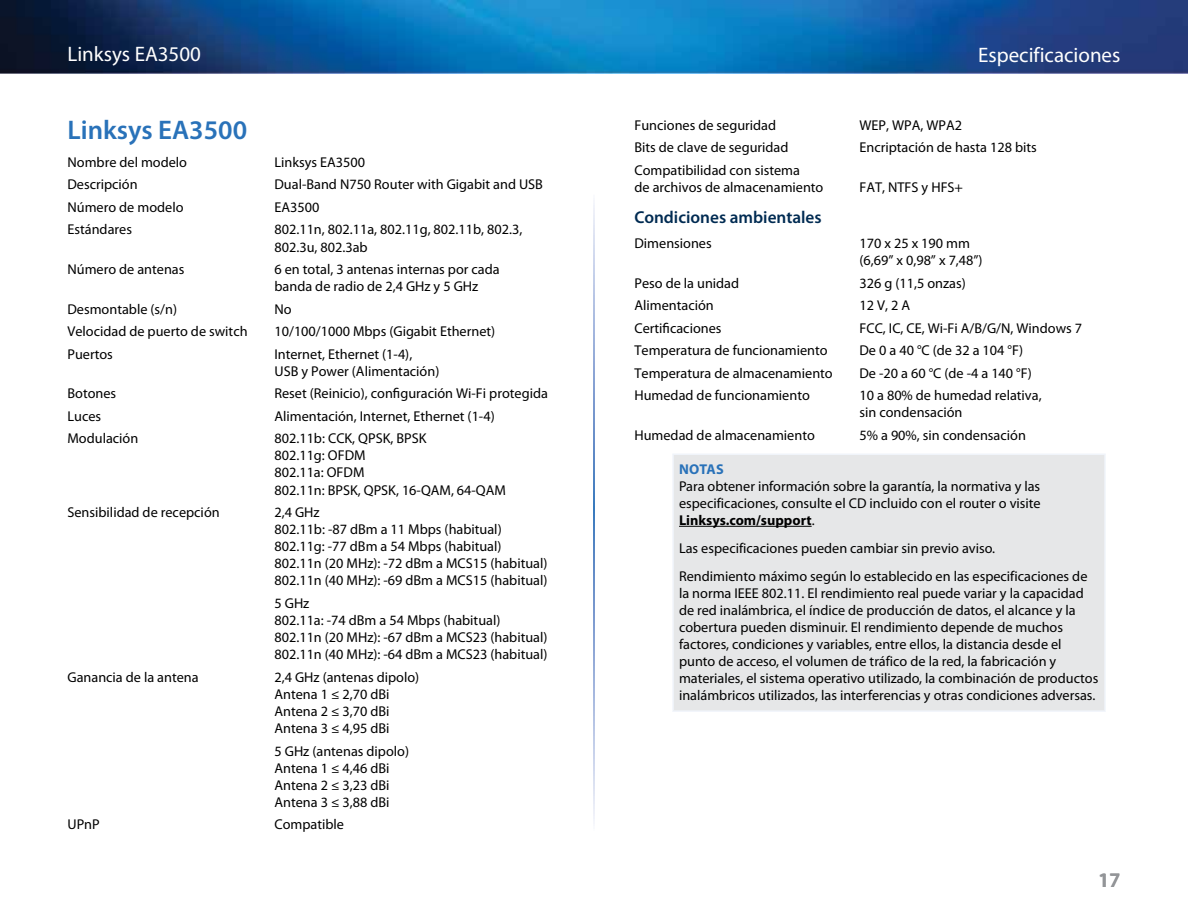
<style>
.page{position:relative;width:1188px;height:918px;background:#fff}
.page>*{position:absolute;margin:0;border:0;box-sizing:border-box;transform-origin:0 0}
.t1{font:600 27px "Myriad Pro";color:#2972b9}
.t2{font:21px "Myriad Pro";color:#fff}
.t3{font:600 21px "Myriad Pro";color:#939598}
.t4{font:600 20.25px "Myriad Pro";color:#939598}
.t5{font:600 17.25px "Myriad Pro";color:#002b52}
.t6{font:14.25px/17.1px "Myriad Pro";color:#000}
.s1{font-weight:700;color:#2972b9}
.s2{font-weight:700}
</style>
<div class="page">
<img style="left:0;top:0;width:1188px;height:73px">
<div style="left:673px;top:454px;width:432px;height:257px;background:#e6e7e8"></div>
<hr style="left:672px;top:455px;width:2px;height:255px;background:#f1f5fb">
<hr style="left:1104px;top:455px;width:2px;height:255px;background:#f1f5fb">
<hr style="left:672px;top:453px;width:434px;height:2px;background:#f1f5fb">
<hr style="left:672px;top:710px;width:434px;height:2px;background:#f1f5fb">
<hr style="left:679px;top:526px;width:133px;height:1px;background:#000">
<p class="t2" style="left:68px;top:41px;width:135px">Linksys EA3500</p>
<p class="t2" style="left:978px;top:42px;width:144px">Especificaciones</p>
<p class="t1" style="left:68px;top:113px;width:181px">Linksys EA3500</p>
<p class="t6" style="left:68px;top:153px;width:121px">Nombre del modelo</p>
<p class="t6" style="left:274px;top:153px;width:92px">Linksys EA3500</p>
<p class="t6" style="left:68px;top:176px;width:72px">Descripción</p>
<p class="t6" style="left:274px;top:176px;width:270px">Dual-Band N750 Router with Gigabit and USB</p>
<p class="t6" style="left:68px;top:198px;width:118px">Número de modelo</p>
<p class="t6" style="left:274px;top:198px;width:46px">EA3500</p>
<p class="t6" style="left:68px;top:221px;width:66px">Estándares</p>
<p class="t6" style="left:274px;top:221px;width:249px">802.11n, 802.11a, 802.11g, 802.11b, 802.3,<br>802.3u, 802.3ab</p>
<p class="t6" style="left:68px;top:261px;width:119px">Número de antenas</p>
<p class="t6" style="left:274px;top:261px;width:227px">6 en total, 3 antenas internas por cada banda de radio de 2,4 GHz y 5 GHz</p>
<p class="t6" style="left:68px;top:300px;width:111px">Desmontable (s/n)</p>
<p class="t6" style="left:274px;top:300px;width:19px">No</p>
<p class="t6" style="left:68px;top:323px;width:182px">Velocidad de puerto de switch</p>
<p class="t6" style="left:274px;top:323px;width:222px">10/100/1000 Mbps (Gigabit Ethernet)</p>
<p class="t6" style="left:68px;top:345px;width:47px">Puertos</p>
<p class="t6" style="left:274px;top:345px;width:166px">Internet, Ethernet (1-4),<br>USB y Power (Alimentación)</p>
<p class="t6" style="left:68px;top:385px;width:50px">Botones</p>
<p class="t6" style="left:274px;top:385px;width:275px">Reset (Reinicio), configuración Wi-Fi protegida</p>
<p class="t6" style="left:68px;top:407px;width:35px">Luces</p>
<p class="t6" style="left:274px;top:407px;width:222px">Alimentación, Internet, Ethernet (1-4)</p>
<p class="t6" style="left:68px;top:430px;width:72px">Modulación</p>
<p class="t6" style="left:274px;top:430px;width:233px">802.11b: CCK, QPSK, BPSK<br>802.11g: OFDM<br>802.11a: OFDM<br>802.11n: BPSK, QPSK, 16-QAM, 64‑QAM</p>
<p class="t6" style="left:68px;top:504px;width:154px">Sensibilidad de recepción</p>
<p class="t6" style="left:274px;top:504px;width:275px">2,4 GHz<br>802.11b: -87 dBm a 11 Mbps (habitual)<br>802.11g: -77 dBm a 54 Mbps (habitual)<br>802.11n (20 MHz): -72 dBm a MCS15 (habitual)<br>802.11n (40 MHz): -69 dBm a MCS15 (habitual)</p>
<p class="t6" style="left:274px;top:594px;width:275px">5 GHz<br>802.11a: -74 dBm a 54 Mbps (habitual)<br>802.11n (20 MHz): -67 dBm a MCS23 (habitual)<br>802.11n (40 MHz): -64 dBm a MCS23 (habitual)</p>
<p class="t6" style="left:68px;top:668px;width:133px">Ganancia de la antena</p>
<p class="t6" style="left:274px;top:668px;width:146px">2,4 GHz (antenas dipolo)<br>Antena 1 ≤ 2,70 dBi<br>Antena 2 ≤ 3,70 dBi<br>Antena 3 ≤ 4,95 dBi</p>
<p class="t6" style="left:274px;top:742px;width:136px">5 GHz (antenas dipolo)<br>Antena 1 ≤ 4,46 dBi<br>Antena 2 ≤ 3,23 dBi<br>Antena 3 ≤ 3,88 dBi</p>
<p class="t6" style="left:68px;top:816px;width:34px">UPnP</p>
<p class="t6" style="left:274px;top:816px;width:71px">Compatible</p>
<p class="t6" style="left:634px;top:116px;width:143px">Funciones de seguridad</p>
<p class="t6" style="left:859px;top:116px;width:104px">WEP, WPA, WPA2</p>
<p class="t6" style="left:634px;top:138px;width:155px">Bits de clave de seguridad</p>
<p class="t6" style="left:859px;top:138px;width:179px">Encriptación de hasta 128 bits</p>
<p class="t6" style="left:634px;top:161px;width:190px">Compatibilidad con sistema<br>de archivos de almacenamiento</p>
<p class="t6" style="left:859px;top:178px;width:105px">FAT, NTFS y HFS+</p>
<p class="t5" style="left:634px;top:206px;width:189px">Condiciones ambientales</p>
<p class="t6" style="left:634px;top:235px;width:79px">Dimensiones</p>
<p class="t6" style="left:859px;top:235px;width:125px">170 x 25 x 190 mm (6,69” x 0,98” x 7,48”)</p>
<p class="t6" style="left:634px;top:274px;width:106px">Peso de la unidad</p>
<p class="t6" style="left:859px;top:274px;width:108px">326 g (11,5 onzas)</p>
<p class="t6" style="left:634px;top:297px;width:81px">Alimentación</p>
<p class="t6" style="left:859px;top:297px;width:52px">12 V, 2 A</p>
<p class="t6" style="left:634px;top:319px;width:89px">Certificaciones</p>
<p class="t6" style="left:859px;top:319px;width:224px">FCC, IC, CE, Wi-Fi A/B/G/N, Windows 7</p>
<p class="t6" style="left:634px;top:342px;width:195px">Temperatura de funcionamiento</p>
<p class="t6" style="left:859px;top:342px;width:165px">De 0 a 40 °C (de 32 a 104 °F)</p>
<p class="t6" style="left:634px;top:364px;width:200px">Temperatura de almacenamiento</p>
<p class="t6" style="left:859px;top:364px;width:174px">De -20 a 60 °C (de -4 a 140 °F)</p>
<p class="t6" style="left:634px;top:387px;width:177px">Humedad de funcionamiento</p>
<p class="t6" style="left:859px;top:387px;width:184px">10 a 80% de humedad relativa, sin condensación</p>
<p class="t6" style="left:634px;top:426px;width:182px">Humedad de almacenamiento</p>
<p class="t6" style="left:859px;top:426px;width:168px">5% a 90%, sin condensación</p>
<p class="t6" style="left:679px;top:460px;width:363px"><span class="s1">N otas<br></span>Para obtener información sobre la garantía, la normativa y las especificaciones, consulte el CD incluido con el router o visite <span class="s2">Linksys.com/support</span>.</p>
<p class="t6" style="left:679px;top:534px;width:410px;line-height:27.9px">Las especificaciones pueden cambiar sin previo aviso.<br>Rendimiento máximo según lo establecido en las especificaciones de</p>
<p class="t6" style="left:679px;top:584px;width:421px">la norma IEEE 802.11. El rendimiento real puede variar y la capacidad de red inalámbrica, el índice de producción de datos, el alcance y la cobertura pueden disminuir. El rendimiento depende de muchos factores, condiciones y variables, entre ellos, la distancia desde el punto de acceso, el volumen de tráfico de la red, la fabricación y materiales, el sistema operativo utilizado, la combinación de productos inalámbricos utilizados, las interferencias y otras condiciones adversas.</p>
<p class="t3" style="left:1098px;top:867px;width:24px">17</p>
<p class="t4" style="left:1099px;top:868px;width:23px">17</p>
</div>
